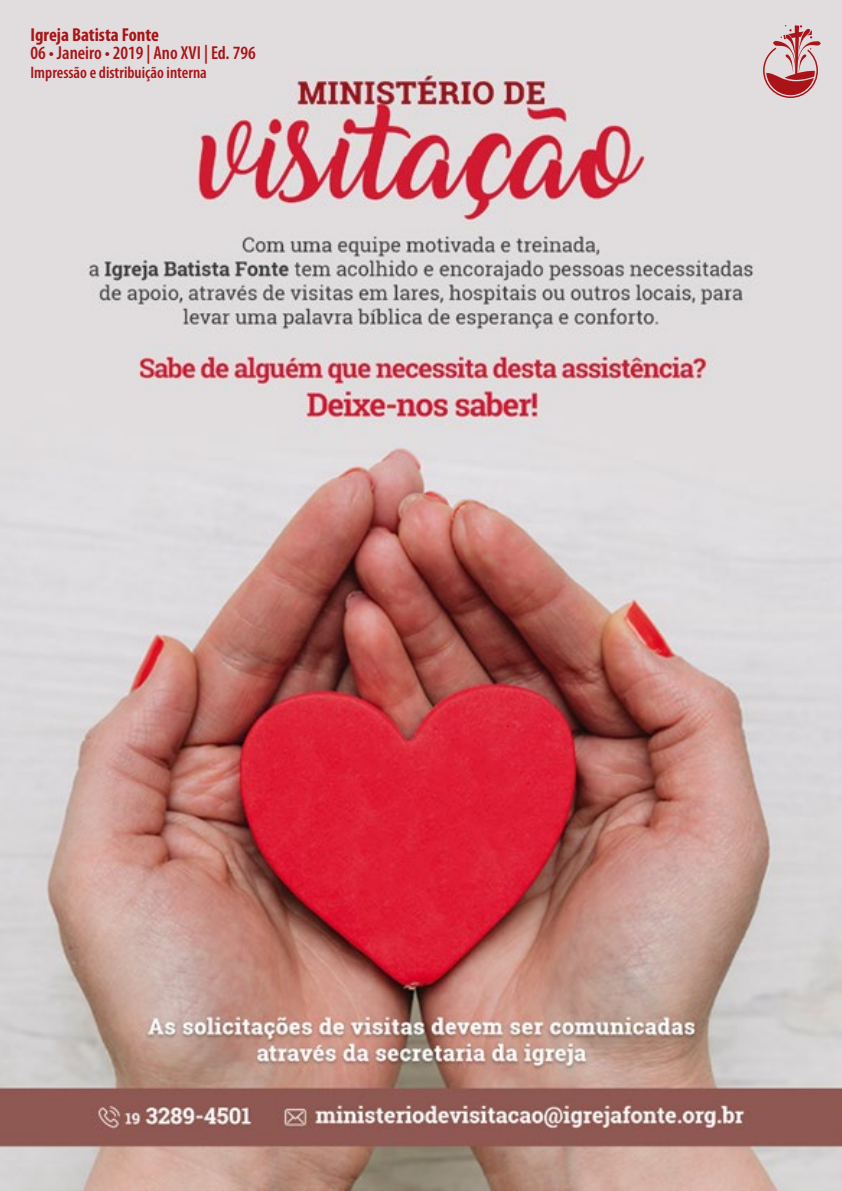
<style>
.page{position:relative;width:842px;height:1191px;background:#fff}
.page>*{position:absolute;margin:0;border:0;box-sizing:border-box;transform-origin:0 0}
.t1{font:600 condensed 18.8px "Myriad Pro";color:#aa1317}
.t2{font:700 condensed 18.8px "Myriad Pro";color:#aa1317}
.t3{font:600 condensed 16.8px "Myriad Pro";color:#aa1317}
</style>
<div class="page">
<img style="left:0;top:0;width:842px;height:1191px">
<svg style="left:763px;top:25px;width:60px;height:73px;background:#cf9b9d"></svg>
<p class="t2" style="left:31px;top:22px;width:130px">Igreja Batista Fonte</p>
<p class="t1" style="left:31px;top:41px;width:227px">06 • Janeiro • 2019 | Ano XVI | Ed. 796</p>
<p class="t3" style="left:31px;top:62px;width:178px">Impressão e distribuição interna</p>
</div>
